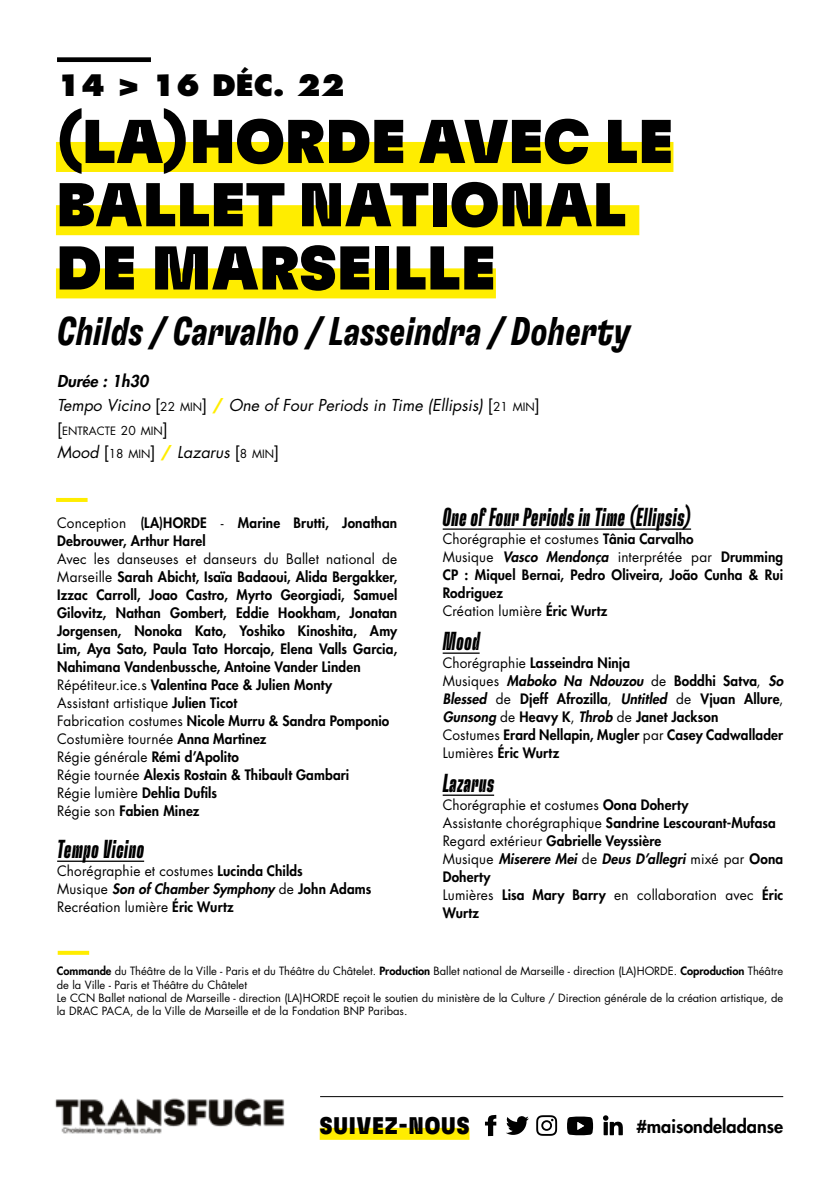
<style>
.page{position:relative;width:840px;height:1191px;background:#fff}
.page>*{position:absolute;margin:0;border:0;box-sizing:border-box;transform-origin:0 0}
.t1{font:61.6px/63.2px "GT Flexa Bl";color:#000}
.t2{font:40px "GT Flexa Cm Bd It";color:#000}
.t3{font:800 28.8px "Futura Std";color:#000}
.t4{font:26px "GT Flexa X Cm Bd It";letter-spacing:.03em;color:#000}
.t5{font:24px "GT Flexa Cn Bl";letter-spacing:.04em;color:#000}
.t6{font:800 18px "Futura Std";color:#000}
.t7{font:italic 16px/23.6px "Futura Std";color:#000}
.t8{font:800 14px/18px "Futura Std";letter-spacing:.01em;color:#000}
.t9{font:14px/18px "Futura Std";letter-spacing:.01em;color:#000}
.t10{font:11.2px/13.4px "Futura Std";color:#000}
.t11{font:11.2px "Futura Std";color:#000}
.s1{font-weight:800}
.s2{font-style:normal}
.s3{font-style:normal;font-size:12px}
.s4{font-style:normal;font-size:11.2px}
.s5{font-weight:800;font-style:normal;color:#ffed00}
.s6{font-size:16px}
.s7{font-size:12px}
.s8{font-weight:400}
.s9{font-weight:800;font-style:italic}
.s10{font-style:italic}
</style>
<div class="page">
<hr style="left:57px;top:860px;width:87px;height:2px;background:#000">
<hr style="left:56px;top:498px;width:31px;height:4px;background:#ffed00">
<div style="left:57px;top:57px;width:94px;height:5px;background:#000"></div>
<div style="left:56px;top:142px;width:617px;height:30px;background:#ffed00"></div>
<div style="left:56px;top:205px;width:583px;height:30px;background:#ffed00"></div>
<div style="left:56px;top:268px;width:439px;height:30px;background:#ffed00"></div>
<svg style="left:58px;top:950px;width:31px;height:4px"></svg>
<div style="left:319px;top:1127px;width:150px;height:12px;background:#ffed00"></div>
<svg style="left:485px;top:1114px;width:11px;height:22px"></svg>
<svg style="left:536px;top:1115px;width:21px;height:20px"></svg>
<svg style="left:506px;top:1116px;width:22px;height:19px"></svg>
<svg style="left:567px;top:1116px;width:25px;height:19px"></svg>
<svg style="left:603px;top:1115px;width:19px;height:20px"></svg>
<hr style="left:320px;top:1096px;width:462px;height:1px;background:#000">
<img style="left:55px;top:1098px;width:230px;height:37px">
<hr style="left:442px;top:528px;width:248px;height:2px;background:#000">
<hr style="left:442px;top:652px;width:37px;height:2px;background:#000">
<hr style="left:442px;top:794px;width:52px;height:2px;background:#000">
<h3 class="t3" style="left:57px;top:67px;width:289px">14 &gt; 16 DÉC. 22</h3>
<h1 class="t1" style="left:56px;top:108px;width:618px">(LA)HORDE AVEC LE<br>BALLET NATIONAL<br>DE MARSEILLE</h1>
<h2 class="t2" style="left:57px;top:307px;width:574px">Childs / Carvalho / Lasseindra / Doherty</h2>
<p class="t7" style="left:57px;top:370px;width:484px"><span class="s1">Durée : 1h30<br></span>Tempo Vicino <span class="s2">[</span><span class="s3">22</span> <span class="s4">MIN</span><span class="s2">]</span> <span class="s5">/</span> One of Four Periods in Time (Ellipsis) <span class="s2">[</span><span class="s3">21</span> <span class="s4">MIN</span><span class="s2">]</span></p>
<p class="t11" style="left:57px;top:423px;width:112px"><span class="s6">[</span>ENTRACTE <span class="s7">20</span> MIN<span class="s6">]</span></p>
<p class="t7" style="left:57px;top:441px;width:223px">Mood <span class="s2">[</span><span class="s3">18</span> <span class="s4">MIN</span><span class="s2">]</span> <span class="s5">/</span> Lazarus <span class="s2">[</span><span class="s3">8</span> <span class="s4">MIN</span><span class="s2">]</span></p>
<p class="t8" style="left:57px;top:514px;width:341px"><span class="s8">Conception</span> (LA)HORDE <span class="s8">-</span> Marine Brutti, Jonathan<br>Debrouwer, Arthur Harel</p>
<p class="t8" style="left:57px;top:550px;width:341px"><span class="s8">Avec les danseuses et danseurs du Ballet national de Marseille</span> Sarah Abicht, Isaïa Badaoui, Alida Bergakker, Izzac Carroll, Joao Castro, Myrto Georgiadi, Samuel Gilovitz, Nathan Gombert, Eddie Hookham, Jonatan Jorgensen, Nonoka Kato, Yoshiko Kinoshita, Amy Lim, Aya Sato, Paula Tato Horcajo, Elena Valls Garcia, Nahimana Vandenbussche, Antoine Vander Linden <span class="s8">Répétiteur.ice.s</span> Valentina Pace &amp; Julien Monty<br><span class="s8">Assistant artistique</span> Julien Ticot<br><span class="s8">Fabrication costumes</span> Nicole Murru &amp; Sandra Pomponio <span class="s8">Costumière tournée</span> Anna Martinez<br><span class="s8">Régie générale</span> Rémi d’Apolito<br><span class="s8">Régie tournée</span> Alexis Rostain &amp; Thibault Gambari<br><span class="s8">Régie lumière</span> Dehlia Dufils<br><span class="s8">Régie son</span> Fabien Minez</p>
<h3 class="t4" style="left:57px;top:834px;width:88px">Tempo Vicino</h3>
<p class="t9" style="left:57px;top:862px;width:315px">Chorégraphie et costumes <span class="s1">Lucinda Childs<br></span>Musique <span class="s9">Son of Chamber Symphony</span> de <span class="s1">John Adams<br></span>Recréation lumière <span class="s1">Éric Wurtz</span></p>
<h3 class="t4" style="left:442px;top:502px;width:250px">One of Four Periods in Time (Ellipsis)</h3>
<p class="t8" style="left:442px;top:530px;width:342px"><span class="s8">Chorégraphie et costumes</span> Tânia Carvalho<br><span class="s8">Musique</span> <span class="s10">Vasco Mendonça</span> <span class="s8">interprétée par</span> Drumming CP : Miquel Bernai, Pedro Oliveira, João Cunha &amp; Rui Rodriguez<br><span class="s8">Création lumière</span> Éric Wurtz</p>
<h3 class="t4" style="left:442px;top:626px;width:38px">Mood</h3>
<p class="t8" style="left:442px;top:654px;width:342px"><span class="s8">Chorégraphie</span> Lasseindra Ninja<br><span class="s8">Musiques</span> <span class="s10">Maboko Na Ndouzou</span> <span class="s8">de</span> Boddhi Satva<span class="s8">,</span> <span class="s10">So Blessed</span> <span class="s8">de</span> Djeff Afrozilla<span class="s8">,</span> <span class="s10">Untitled</span> <span class="s8">de</span> Vjuan Allure<span class="s8">, </span><span class="s10">Gunsong</span> <span class="s8">de</span> Heavy K<span class="s8">,</span> <span class="s10">Throb</span> <span class="s8">de</span> Janet Jackson<br><span class="s8">Costumes</span> Erard Nellapin, Mugler <span class="s8">par</span> Casey Cadwallader <span class="s8">Lumières</span> Éric Wurtz</p>
<h3 class="t4" style="left:442px;top:768px;width:53px">Lazarus</h3>
<p class="t9" style="left:442px;top:796px;width:342px">Chorégraphie et costumes <span class="s1">Oona Doherty<br></span>Assistante chorégraphique <span class="s1">Sandrine Lescourant-Mufasa </span>Regard extérieur <span class="s1">Gabrielle Veyssière<br></span>Musique <span class="s9">Miserere Mei</span> de <span class="s9">Deus D’allegri</span> mixé par <span class="s1">Oona Doherty<br></span>Lumières <span class="s1">Lisa Mary Barry</span> en collaboration avec <span class="s1">Éric Wurtz</span></p>
<p class="t10" style="left:57px;top:964px;width:727px"><span class="s1">Commande</span> du Théâtre de la Ville - Paris et du Théâtre du Châtelet. <span class="s1">Production</span> Ballet national de Marseille - direction (LA)HORDE. <span class="s1">Coproduction</span> Théâtre de la Ville - Paris et Théâtre du Châtelet<br>Le CCN Ballet national de Marseille - direction (LA)HORDE reçoit le soutien du ministère de la Culture / Direction générale de la création artistique, de la DRAC PACA, de la Ville de Marseille et de la Fondation BNP Paribas.</p>
<h3 class="t5" style="left:319px;top:1110px;width:151px">SUIVEZ-NOUS</h3>
<p class="t6" style="left:636px;top:1115px;width:148px">#maisondeladanse</p>
</div>
